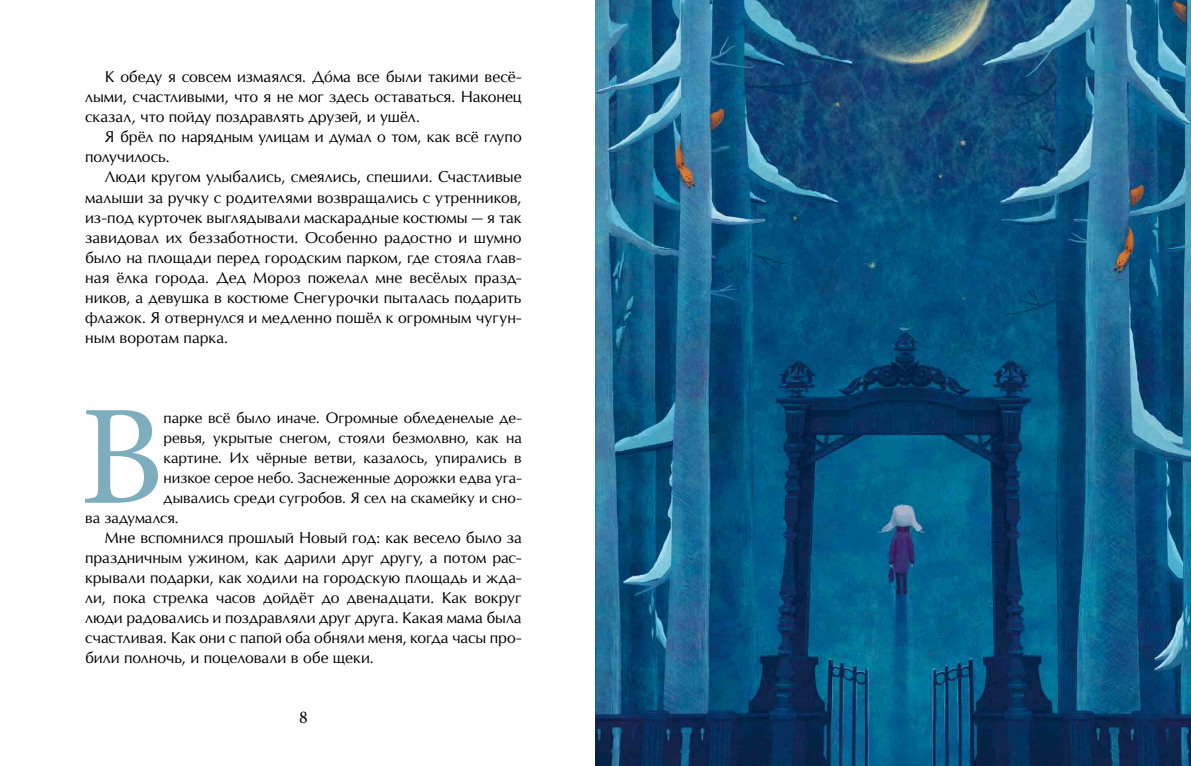
<style>
.page{position:relative;width:1191px;height:766px;background:#fff}
.page>*{position:absolute;margin:0;border:0;box-sizing:border-box;transform-origin:0 0}
.t1{font:142.3px "Minion Pro";color:#7daebe}
.t2{font:18px "Minion Pro";color:#000}
.t3{font:15px/20px "Opium New";color:#000;text-align:justify}
.t4{font:14.5px "Opium New";color:#000}
</style>
<div class="page">
<img style="left:595px;top:0;width:596px;height:765px">
<p class="t3" style="left:85px;top:67px;width:438px;text-indent:20px">К обеду я совсем измаялся. До`ма все были такими весё&shy;лыми, счастливыми, что я не мог здесь оставаться. Наконец сказал, что пойду поздравлять друзей, и ушёл.</p>
<p class="t3" style="left:85px;top:127px;width:438px;text-indent:20px">Я брёл по нарядным улицам и думал о том, как всё глупо получилось.</p>
<p class="t3" style="left:85px;top:167px;width:438px;text-indent:20px">Люди кругом улыбались, смеялись, спешили. Счастливые малыши за ручку с родителями возвращались с утренников, из-под курточек выглядывали маскарадные костюмы — я так завидовал их беззаботности. Особенно радостно и шумно было на площади перед городским парком, где стояла глав&shy;ная ёлка города. Дед Мороз пожелал мне весёлых празд&shy;ников, а девушка в костюме Снегурочки пыталась подарить флажок. Я отвернулся и медленно пошёл к огромным чугун&shy;ным воротам парка.</p>
<h1 class="t1" style="left:80px;top:362px;width:74px">В</h1>
<p class="t4" style="left:164px;top:408px;width:359px">парке всё было иначе. Огромные обледенелые де-</p>
<p class="t4" style="left:164px;top:428px;width:359px">ревья, укрытые снегом, стояли безмолвно, как на</p>
<p class="t4" style="left:164px;top:448px;width:359px">картине. Их чёрные ветви, казалось, упирались в</p>
<p class="t4" style="left:164px;top:468px;width:359px">низкое серое небо. Заснеженные дорожки едва уга-</p>
<p class="t4" style="left:164px;top:488px;width:359px">дывались среди сугробов. Я сел на скамейку и сно-</p>
<p class="t4" style="left:85px;top:508px;width:95px">ва задумался.</p>
<p class="t3" style="left:85px;top:527px;width:438px;text-indent:20px">Мне вспомнился прошлый Новый год: как весело было за праздничным ужином, как дарили друг другу, а потом рас&shy;крывали подарки, как ходили на городскую площадь и жда&shy;ли, пока стрелка часов дойдёт до двенадцати. Как вокруг люди радовались и поздравляли друг друга. Какая мама была счастливая. Как они с папой оба обняли меня, когда часы про&shy;били полночь, и поцеловали в обе щеки.</p>
<p class="t2" style="left:299px;top:705px;width:10px">8</p>
</div>
